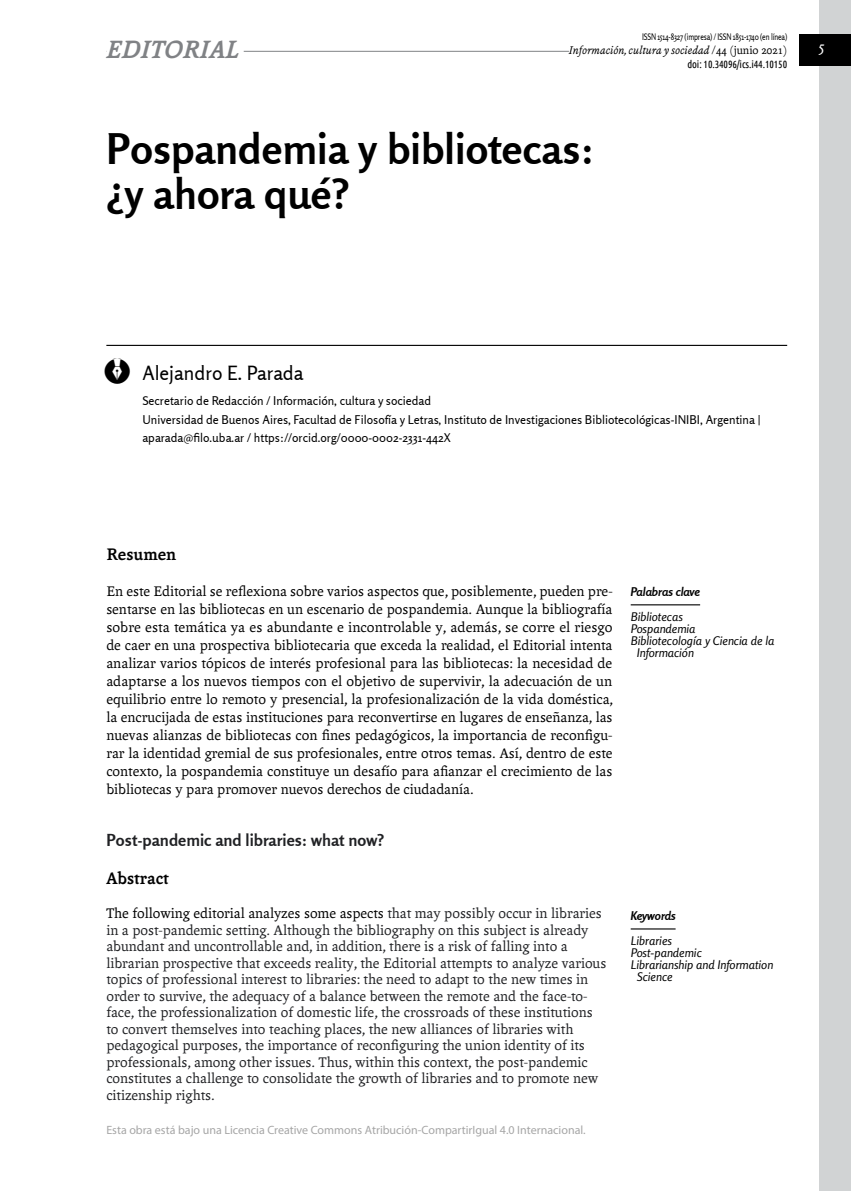
<style>
.page{position:relative;width:851px;height:1191px;background:#fff}
.page>*{position:absolute;margin:0;border:0;box-sizing:border-box;transform-origin:0 0}
.t1{font:700 42px/45px "Rosario";color:#000}
.t2{font:italic 700 27px "Andralis ND Os F";letter-spacing:.02em;color:#808285}
.t3{font:19.5px "Rosario";color:#000}
.t4{font:700 18px "Andralis ND Os F";color:#000}
.t5{font:700 16.5px "Rosario";color:#202124}
.t6{font:15px/18px "Andralis ND Os F";color:#000;text-align:justify}
.t7{font:15px/16.5px "Andralis ND Os F";color:#202124}
.t8{font:15px "Rosario";color:#fff}
.t9{font:12px/18px "Rosario";color:#000}
.t10{font:italic 12px "Rosario";color:#000}
.t11{font:12px "Myriad Pro";color:#a6a6a6}
.t12{font:italic 12px "Andralis ND Os F";color:#000}
.t13{font:italic 700 12px "Rosario";color:#000}
.t14{font:10.5px "Ubuntu Condensed";letter-spacing:-.01em;color:#000}
.t15{font:9px "Rosario";letter-spacing:-.02em;color:#000;scale:.8 1}
.s1{font-style:normal}
.s2{font-family:"Iconospararevistasfilo Regula";font-size:33px}
.s3{color:#000}
</style>
<div class="page">
<hr style="left:106px;top:51px;width:546px;height:1px;background:#808285">
<div style="left:569px;top:44px;width:218px;height:15px;background:#fff"></div>
<div style="left:818px;top:0;width:32px;height:1191px;background:#d1d3d4"></div>
<div style="left:799px;top:35px;width:51px;height:31px;background:#000"></div>
<div style="left:106px;top:38px;width:138px;height:24px;background:#fff"></div>
<hr style="left:106px;top:345px;width:681px;height:1px;background:#000">
<hr style="left:630px;top:604px;width:70px;height:1px;background:#000">
<hr style="left:630px;top:928px;width:45px;height:1px;background:#000">
<p class="t15" style="left:642px;top:31px;width:183px">ISSN 1514-8327 (impresa) / ISSN 1851-1740 (en línea)</p>
<p class="t12" style="left:569px;top:44px;width:220px">Información, cultura y sociedad <span class="s1">/44 (junio 2021)</span></p>
<p class="t14" style="left:687px;top:58px;width:101px">doi: 10.34096/ics.i44.10150</p>
<h2 class="t2" style="left:106px;top:34px;width:133px">EDITORIAL</h2>
<p class="t8" style="left:818px;top:38px;width:7px">5</p>
<h1 class="t1" style="left:106px;top:126px;width:489px">Pospandemia y bibliotecas: ¿y ahora qué?</h1>
<h3 class="t3" style="left:106px;top:361px;width:199px"><span class="s2">"</span> Alejandro E. Parada</h3>
<p class="t9" style="left:142px;top:392px;width:619px">Secretario de Redacción / Información, cultura y sociedad<br>Universidad de Buenos Aires, Facultad de Filosofía y Letras, Instituto de Investigaciones Bibliotecológicas-INIBI, Argentina | aparada@filo.uba.ar / https://orcid.org/0000-0002-2331-442X</p>
<p class="t4" style="left:106px;top:544px;width:71px">Resumen</p>
<p class="t6" style="left:106px;top:582px;width:508px">En este Editorial se reflexiona sobre varios aspectos que, posiblemente, pueden pre&shy;sentarse en las bibliotecas en un escenario de pospandemia. Aunque la bibliografía sobre esta temática ya es abundante e incontrolable y, además, se corre el riesgo de caer en una prospectiva bibliotecaria que exceda la realidad, el Editorial intenta analizar varios tópicos de interés profesional para las bibliotecas: la necesidad de adaptarse a los nuevos tiempos con el objetivo de supervivir, la adecuación de un equilibrio entre lo remoto y presencial, la profesionalización de la vida doméstica, la encrucijada de estas instituciones para reconvertirse en lugares de enseñanza, las nuevas alianzas de bibliotecas con fines pedagógicos, la importancia de reconfigu&shy;rar la identidad gremial de sus profesionales, entre otros temas. Así, dentro de este contexto, la pospandemia constituye un desafío para afianzar el crecimiento de las bibliotecas y para promover nuevos derechos de ciudadanía.</p>
<p class="t5" style="left:106px;top:829px;width:279px">Post-pandemic and libraries: what now?</p>
<p class="t4" style="left:106px;top:868px;width:64px">Abstract</p>
<p class="t7" style="left:106px;top:905px;width:501px"><span class="s3">The following editorial analyzes some aspects</span> that may possibly occur in libraries in a post-pandemic setting. Although the bibliography on this subject is already abundant and uncontrollable and, in addition, there is a risk of falling into a librarian prospective that exceeds reality, the Editorial attempts to analyze various topics of professional interest to libraries: the need to adapt to the new times in order to survive, the adequacy of a balance between the remote and the face-to&shy;face, the professionalization of domestic life, the crossroads of these institutions to convert themselves into teaching places, the new alliances of libraries with pedagogical purposes, the importance of reconfiguring the union identity of its professionals, among other issues. Thus, within this context, the post-pandemic constitutes a challenge to consolidate the growth of libraries and to promote new citizenship rights.</p>
<p class="t11" style="left:106px;top:1123px;width:480px">Esta obra está bajo una Licencia Creative Commons Atribución-CompartirIgual 4.0 Internacional.</p>
<p class="t13" style="left:630px;top:584px;width:71px">Palabras clave</p>
<p class="t10" style="left:630px;top:609px;width:54px">Bibliotecas</p>
<p class="t10" style="left:630px;top:621px;width:66px">Pospandemia</p>
<p class="t10" style="left:630px;top:633px;width:145px">Bibliotecología y Ciencia de la</p>
<p class="t10" style="left:636px;top:645px;width:59px">Información</p>
<p class="t13" style="left:630px;top:908px;width:46px">Keywords</p>
<p class="t10" style="left:630px;top:933px;width:43px">Libraries</p>
<p class="t10" style="left:630px;top:945px;width:73px">Post-pandemic</p>
<p class="t10" style="left:630px;top:957px;width:144px">Librarianship and Information</p>
<p class="t10" style="left:636px;top:969px;width:37px">Science</p>
</div>
